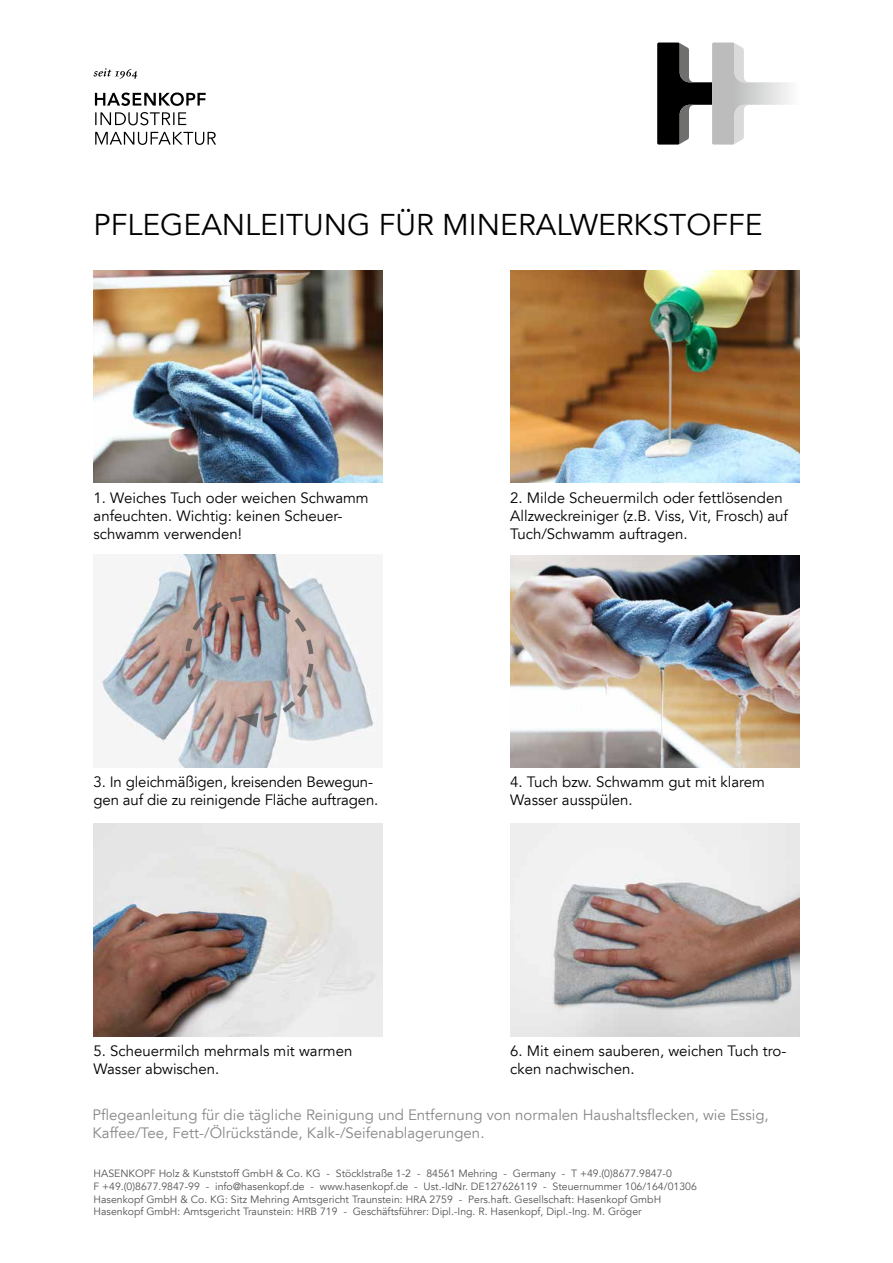
<style>
.page{position:relative;width:893px;height:1263px;background:#fff}
.page>*{position:absolute;margin:0;border:0;box-sizing:border-box;transform-origin:0 0}
.t1{font:30px "Avenir LT";color:#000}
.t2{font:15px/18px "Avenir LT";color:#000}
.t3{font:15px/18px "Avenir LT";color:#878786}
.t4{font:10.5px/12.6px "Avenir LT";color:#545453}
</style>
<div class="page">
<svg style="left:95px;top:132px;width:121px;height:13px"></svg>
<svg style="left:95px;top:112px;width:91px;height:13px"></svg>
<svg style="left:95px;top:92px;width:111px;height:14px"></svg>
<svg style="left:94px;top:68px;width:43px;height:11px"></svg>
<svg style="left:657px;top:43px;width:55px;height:102px"></svg>
<svg style="left:733px;top:43px;width:18px;height:102px"></svg>
<img style="left:94px;top:270px;width:289px;height:213px">
<img style="left:98px;top:555px;width:280px;height:212px">
<img style="left:94px;top:824px;width:289px;height:212px">
<img style="left:510px;top:270px;width:289px;height:213px">
<img style="left:510px;top:555px;width:289px;height:212px">
<img style="left:510px;top:824px;width:289px;height:212px">
<img style="left:183px;top:593px;width:133px;height:135px">
<h1 class="t1" style="left:94px;top:208px;width:670px">Pflegeanleitung für Mineralwerkstoffe</h1>
<p class="t2" style="left:94px;top:489px;width:277px">1. Weiches Tuch oder weichen Schwamm anfeuchten. Wichtig: keinen Scheuer&shy;schwamm verwenden!</p>
<p class="t2" style="left:510px;top:489px;width:280px">2. Milde Scheuermilch oder fettlösenden<br>Allzweckreiniger (z.B. Viss, Vit, Frosch) auf<br>Tuch/Schwamm auftragen.</p>
<p class="t2" style="left:94px;top:774px;width:286px">3. I n gleichmäßigen, kreisenden Bewegun&shy;gen auf die zu reinigende Fläche auftragen.</p>
<p class="t2" style="left:510px;top:774px;width:256px">4. Tuch bzw. Schwamm gut mit klarem<br>Wasser ausspülen.</p>
<p class="t2" style="left:94px;top:1043px;width:260px">5. Scheuermilch mehrmals mit warmen<br>Wasser abwischen.</p>
<p class="t2" style="left:510px;top:1043px;width:278px">6. Mit einem sauberen, weichen Tuch tro&shy;cken nachwischen.</p>
<p class="t3" style="left:92px;top:1106px;width:678px">Pflegeanleitung für die tägliche Reinigung und Entfernung von normalen Haushaltsflecken, wie Essig,<br>Kaffee/Tee, Fett-/Ölrückstände, Kalk-/Seifenablagerungen.</p>
<p class="t4" style="left:94px;top:1168px;width:16px">HASENKO</p>
<p class="t4" style="left:144px;top:1168px;width:170px">PF Holz &amp; Kunststoff GmbH &amp; Co. KG</p>
<p class="t4" style="left:94px;top:1168px;width:605px;text-indent:233px">- Stöcklstraße 1-2 - 84561 Mehring - Germany - T +49.(0)8677.9847-0<br>F +49.(0)8677.9847-99 - info@hasenkopf.de - www.hasenkopf.de - Ust.-IdN r. DE127626119 - Steuernummer 106/164/01306<br>Hasenkopf GmbH &amp; Co. KG : Sitz Mehring Amtsgericht Traunstein: HRA 2759 - Pers.haft. Gesellschaft: Hasenkopf GmbH Hasenkopf GmbH: Amtsgericht Traunstein: HRB 719 - Geschäftsführer: Dipl.-I ng. R. Hasenkopf, Dipl.-I ng. M. Gröger</p>
</div>
